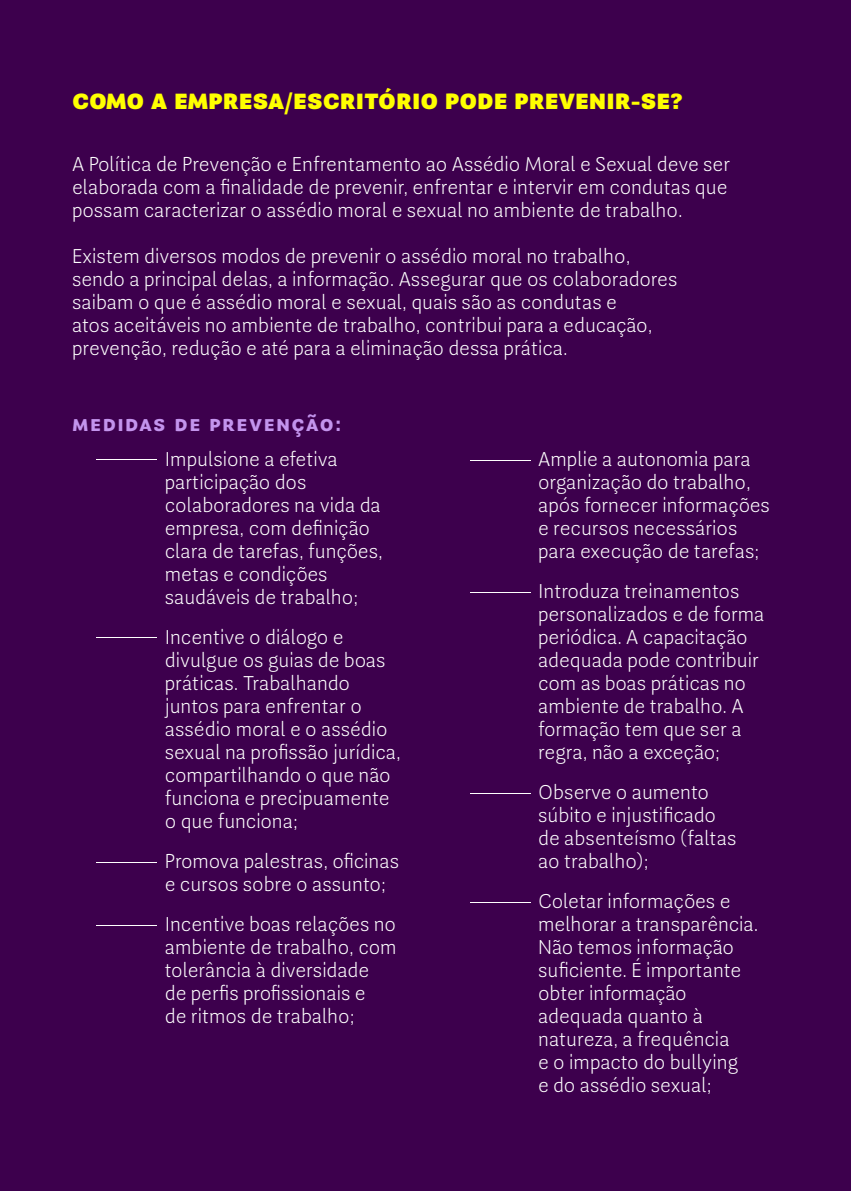
<style>
.page{position:relative;width:851px;height:1191px;background:#fff}
.page>*{position:absolute;margin:0;border:0;box-sizing:border-box;transform-origin:0 0}
.t1{font:900 22px "Guanabara Sans";color:#ff0}
.t2{font:700 22px "Guanabara Sans";letter-spacing:.075em;color:#c394ed}
.t3{font:200 20px/23px "Guanabara Sans";color:#fff;scale:5 1}
.t4{font:200 20px/23px "Guanabara Sans";color:#fff}
</style>
<div class="page">
<div style="left:0;top:0;width:850px;height:1191px;background:#3d004d"></div>
<p class="t1" style="left:72px;top:87px;width:612px">COMO A EMPRESA/ESCRITÓRIO PODE PREVENIR-SE?</p>
<p class="t4" style="left:72px;top:153px;width:659px">A Política de Prevenção e Enfrentamento ao Assédio Moral e Sexual deve ser elaborada com a finalidade de prevenir, enfrentar e intervir em condutas que possam caracterizar o assédio moral e sexual no ambiente de trabalho.</p>
<p class="t4" style="left:72px;top:244px;width:606px">Existem diversos modos de prevenir o assédio moral no trabalho, sendo a principal delas, a informação. Assegurar que os colaboradores saibam o que é assédio moral e sexual, quais são as condutas e<br>atos aceitáveis no ambiente de trabalho, contribui para a educação, prevenção, redução e até para a eliminação dessa prática.</p>
<p class="t2" style="left:72px;top:409px;width:271px">Medidas de prevenção:</p>
<p class="t3" style="left:165px;top:447px;width:45px;text-indent:-76px">—Impulsione a efetiva participação dos colaboradores na vida da empresa, com definição clara de tarefas, funções, metas e condições saudáveis de trabalho;</p>
<p class="t3" style="left:165px;top:625px;width:49px;text-indent:-76px">—Incentive o diálogo e divulgue os guias de boas práticas. Trabalhando juntos para enfrentar o assédio moral e o assédio sexual na profissão jurídica, compartilhando o que não funciona e precipuamente o que funciona;</p>
<p class="t3" style="left:165px;top:849px;width:48px;text-indent:-76px">—Promova palestras, oficinas e cursos sobre o assunto;</p>
<p class="t3" style="left:165px;top:912px;width:48px;text-indent:-76px">—Incentive boas relações no ambiente de trabalho, com tolerância à diversidade<br>de perfis profissionais e<br>de ritmos de trabalho;</p>
<p class="t3" style="left:538px;top:448px;width:48px;text-indent:-76px">—Amplie a autonomia para organização do trabalho, após fornecer informações e recursos necessários para execução de tarefas;</p>
<p class="t3" style="left:538px;top:580px;width:47px;text-indent:-76px">—Introduza treinamentos personalizados e de forma periódica. A capacitação adequada pode contribuir com as boas práticas no ambiente de trabalho. A formação tem que ser a regra, não a exceção;</p>
<p class="t3" style="left:538px;top:781px;width:41px;text-indent:-76px">—Observe o aumento súbito e injustificado de absenteísmo (faltas ao trabalho);</p>
<p class="t3" style="left:538px;top:890px;width:46px;text-indent:-76px">—Coletar informações e melhorar a transparência.<br>Não temos informação suficiente. É importante obter informação adequada quanto à natureza, a frequência<br>e o impacto do bullying<br>e do assédio sexual;</p>
</div>
